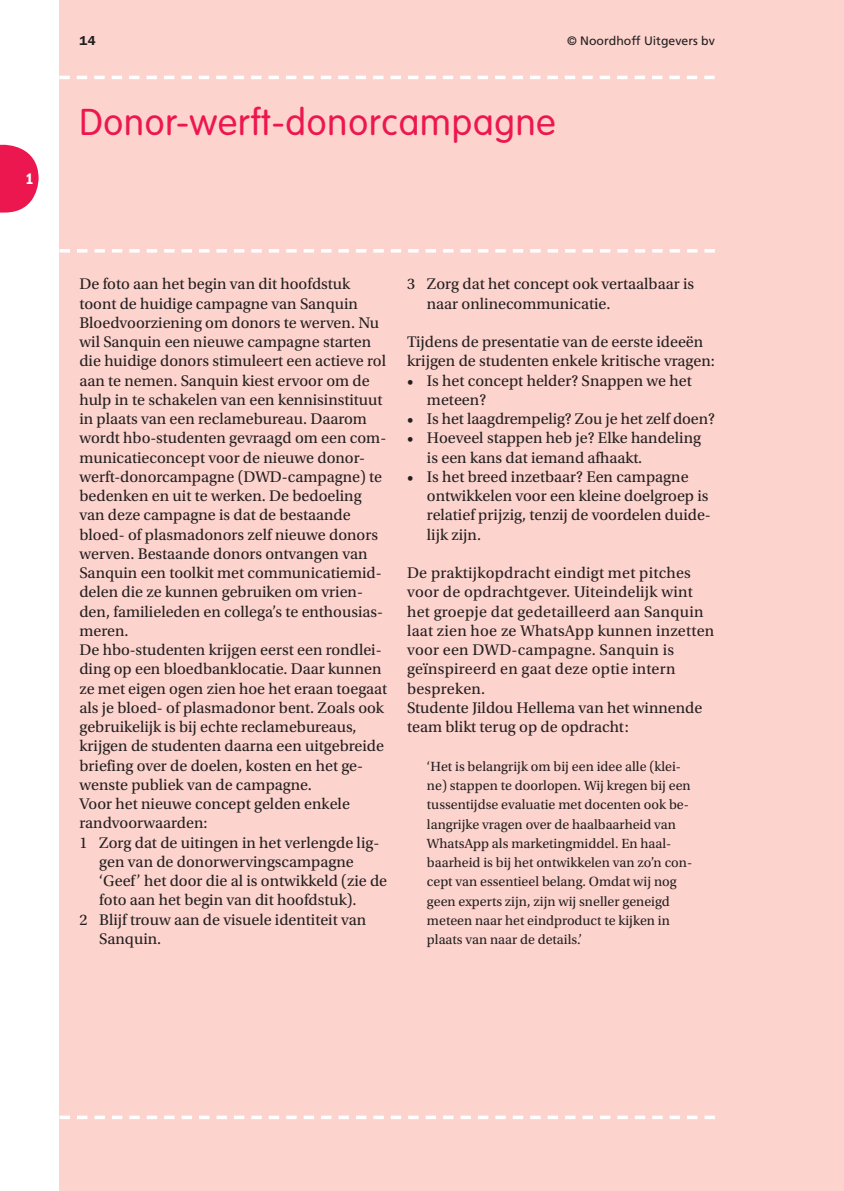
<style>
.page{position:relative;width:844px;height:1191px;background:#fff}
.page>*{position:absolute;margin:0;border:0;box-sizing:border-box;transform-origin:0 0}
.t1{font:300 36.75px "VAG Rounded Std";letter-spacing:.025em;color:#ed174f}
.t2{font:16.1px/19.2px "Utopia Std";color:#231f20}
.t3{font:15.75px "ITC Franklin Gothic Std Dm Cd";color:#fff}
.t4{font:14px/19.2px "Utopia Std";color:#231f20}
.t5{font:600 13.12px "ITC Franklin Gothic Std";color:#231f20}
.t6{font:12.25px "Frutiger LT Std";color:#231f20}
</style>
<div class="page">
<div style="left:60px;top:0;width:783px;height:1191px;background:#fcd3cd"></div>
<svg style="left:60px;top:249px;width:654px;height:3px"></svg>
<svg style="left:60px;top:1115px;width:654px;height:4px"></svg>
<svg style="left:0;top:145px;width:39px;height:67px"></svg>
<svg style="left:59px;top:76px;width:655px;height:3px"></svg>
<p class="t3" style="left:26px;top:172px;width:10px">1</p>
<p class="t5" style="left:79px;top:35px;width:18px">14</p>
<p class="t6" style="left:567px;top:35px;width:149px">© Noordhoff Uitgevers bv</p>
<h1 class="t1" style="left:79px;top:107px;width:477px">Donor-werft-donorcampagne</h1>
<p class="t2" style="left:79px;top:276px;width:309px">De foto aan het begin van dit hoofdstuk toont de huidige campagne van Sanquin Bloedvoorziening om donors te werven. Nu wil Sanquin een nieuwe campagne starten die huidige donors stimuleert een actieve rol aan te nemen. Sanquin kiest ervoor om de hulp in te schakelen van een kennisinstituut in plaats van een reclamebureau. Daarom wordt hbo-studenten gevraagd om een com&shy;municatieconcept voor de nieuwe donor&shy;werft-donorcampagne (DWD-campagne) te bedenken en uit te werken. De bedoeling van deze campagne is dat de bestaande bloed- of plasmadonors zelf nieuwe donors werven. Bestaande donors ontvangen van Sanquin een toolkit met communicatiemid&shy;delen die ze kunnen gebruiken om vrien&shy;den, familieleden en collega’s te enthousias&shy;meren.<br>De hbo-studenten krijgen eerst een rondlei&shy;ding op een bloedbanklocatie. Daar kunnen ze met eigen ogen zien hoe het eraan toegaat als je bloed- of plasmadonor bent. Zoals ook gebruikelijk is bij echte reclamebureaus, krijgen de studenten daarna een uitgebreide briefing over de doelen, kosten en het ge&shy;wenste publiek van de campagne.<br>Voor het nieuwe concept gelden enkele randvoorwaarden:</p>
<p class="t2" style="left:99px;top:834px;width:289px">Zorg dat de uitingen in het verlengde lig&shy;gen van de donorwervingscampagne ‘Geef’ het door die al is ontwikkeld (zie de foto aan het begin van dit hoofdstuk).<br>Blijf trouw aan de visuele identiteit van Sanquin.</p>
<p class="t2" style="left:427px;top:276px;width:268px">Zorg dat het concept ook vertaalbaar is naar onlinecommunicatie.</p>
<p class="t2" style="left:407px;top:333px;width:298px">Tijdens de presentatie van de eerste ideeën</p>
<p class="t2" style="left:407px;top:353px;width:309px">krijgen de studenten enkele kritische vragen:</p>
<p class="t2" style="left:427px;top:372px;width:266px">Is het concept helder? Snappen we het</p>
<p class="t2" style="left:427px;top:391px;width:61px">meteen?</p>
<p class="t2" style="left:427px;top:411px;width:289px">Is het laagdrempelig? Zou je het zelf doen?</p>
<p class="t2" style="left:427px;top:430px;width:275px">Hoeveel stappen heb je? Elke handeling</p>
<p class="t2" style="left:427px;top:449px;width:217px">is een kans dat iemand afhaakt.</p>
<p class="t2" style="left:427px;top:468px;width:263px">Is het breed inzetbaar? Een campagne</p>
<p class="t2" style="left:427px;top:488px;width:283px">ontwikkelen voor een kleine doelgroep is</p>
<p class="t2" style="left:427px;top:507px;width:285px">relatief prijzig, tenzij de voordelen duide-</p>
<p class="t2" style="left:427px;top:526px;width:56px">lijk zijn.</p>
<p class="t2" style="left:407px;top:565px;width:308px">De praktijkopdracht eindigt met pitches voor de opdrachtgever. Uiteindelijk wint het groepje dat gedetailleerd aan Sanquin laat zien hoe ze WhatsApp kunnen inzetten voor een DWD-campagne. Sanquin is geïnspireerd en gaat deze optie intern bespreken.<br>Studente Jildou Hellema van het winnende team blikt terug op de opdracht:</p>
<p class="t4" style="left:427px;top:758px;width:266px">‘Het is belangrijk om bij een idee alle (klei&shy;ne) stappen te doorlopen. Wij kregen bij een tussentijdse evaluatie met docenten ook be&shy;langrijke vragen over de haalbaarheid van WhatsApp als marketingmiddel. En haal&shy;baarheid is bij het ontwikkelen van zo’n con&shy;cept van essentieel belang. Omdat wij nog geen experts zijn, zijn wij sneller geneigd meteen naar het eindproduct te kijken in plaats van naar de details.’</p>
</div>
